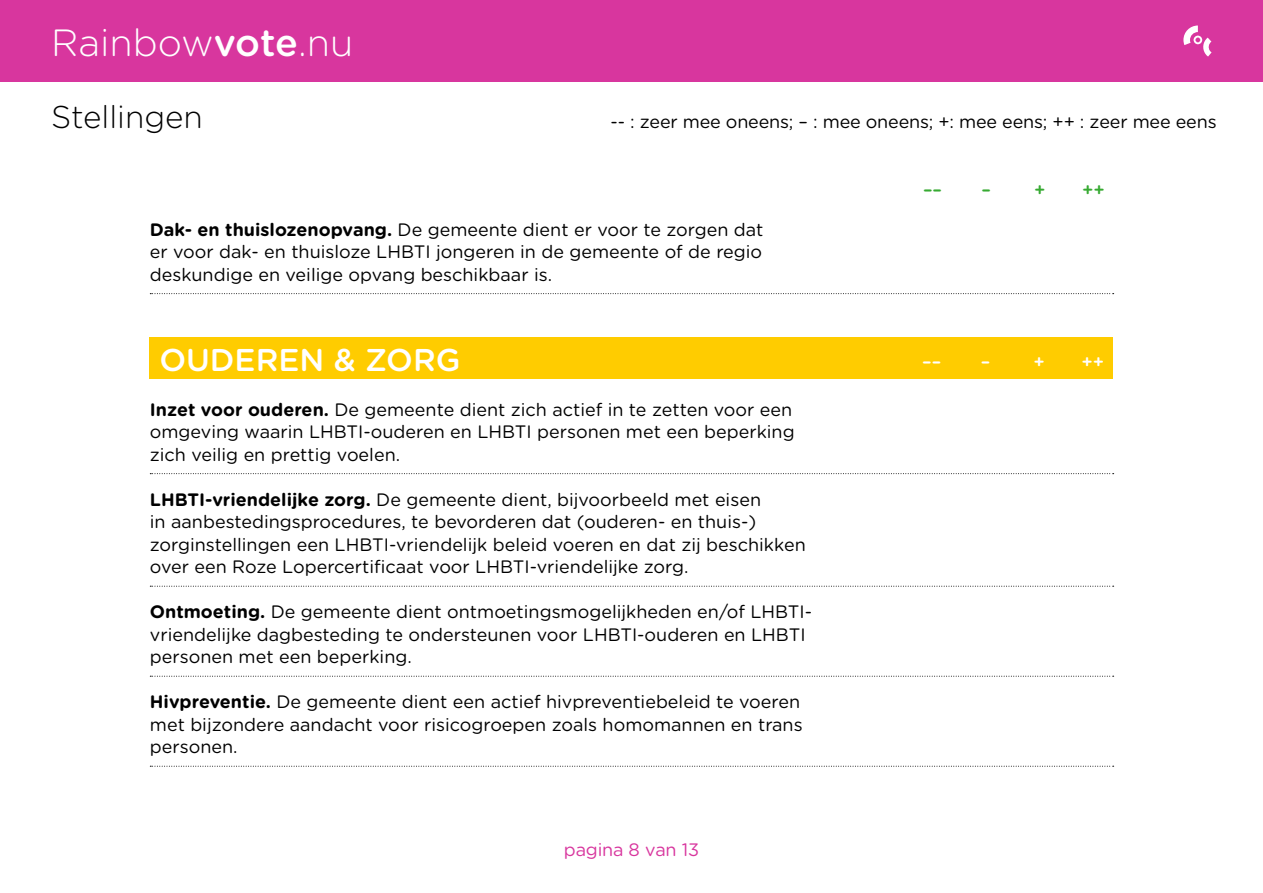
<style>
.page{position:relative;width:1263px;height:893px;background:#fff}
.page>*{position:absolute;margin:0;border:0;box-sizing:border-box;transform-origin:0 0}
.t1{font:300 37.95px "Gotham Rounded";color:#fff}
.t2{font:500 31.5px "Gotham Rounded";color:#fff}
.t3{font:300 31.5px "Gotham Rounded";color:#000}
.t4{font:18px/22.5px "Gotham Rounded";color:#000}
.t5{font:18px "Gotham Rounded";letter-spacing:-.01em;color:#d8369e}
.t6{font:500 18px "Gotham Rounded";color:#fff}
.t7{font:500 18px "Gotham Rounded";color:#37aa32}
.s1{font-weight:500}
.s2{font-weight:700}
</style>
<div class="page">
<div style="left:149px;top:337px;width:964px;height:41px;background:#fc0"></div>
<svg style="left:150px;top:293px;width:964px;height:1px"></svg>
<svg style="left:150px;top:473px;width:964px;height:1px"></svg>
<svg style="left:150px;top:586px;width:964px;height:1px"></svg>
<svg style="left:150px;top:676px;width:964px;height:1px"></svg>
<svg style="left:150px;top:766px;width:964px;height:1px"></svg>
<div style="left:0;top:0;width:1263px;height:82px;background:#d8369e"></div>
<svg style="left:1183px;top:26px;width:29px;height:31px"></svg>
<h1 class="t1" style="left:51px;top:17px;width:304px">Rainbow<span class="s1">vote</span>.nu</h1>
<h2 class="t3" style="left:51px;top:95px;width:153px">Stellingen</h2>
<p class="t4" style="left:610px;top:109px;width:608px">-- : zeer mee oneens; – : mee oneens; +: mee eens; ++ : zeer mee eens</p>
<p class="t7" style="left:923px;top:177px;width:21px">––</p>
<p class="t7" style="left:981px;top:177px;width:11px">–</p>
<p class="t7" style="left:1034px;top:177px;width:13px">+</p>
<p class="t7" style="left:1082px;top:177px;width:24px">++</p>
<p class="t4" style="left:150px;top:217px;width:615px;text-align:justify"><span class="s2">Dak- en thuislozenopvang.</span> De gemeente dient er voor te zorgen dat er voor dak- en thuisloze LHBTI jongeren in de gemeente of de regio deskundige en veilige opvang beschikbaar is.</p>
<h2 class="t2" style="left:159px;top:337px;width:303px">OUDEREN &amp; ZORG</h2>
<p class="t4" style="left:150px;top:397px;width:646px"><span class="s2">Inzet voor ouderen.</span> De gemeente dient zich actief in te zetten voor een omgeving waarin LHBTI-ouderen en LHBTI personen met een beperking zich veilig en prettig voelen.</p>
<p class="t4" style="left:150px;top:487px;width:657px"><span class="s2">LHBTI-vriendelijke zorg.</span> De gemeente dient, bijvoorbeeld met eisen<br>in aanbestedingsprocedures, te bevorderen dat (ouderen- en thuis-) zorginstellingen een LHBTI-vriendelijk beleid voeren en dat zij beschikken over een Roze Lopercertificaat voor LHBTI-vriendelijke zorg.</p>
<p class="t4" style="left:150px;top:600px;width:664px"><span class="s2">Ontmoeting.</span> De gemeente dient ontmoetingsmogelijkheden en/of LHBTI&shy;vriendelijke dagbesteding te ondersteunen voor LHBTI-ouderen en LHBTI personen met een beperking.</p>
<p class="t4" style="left:150px;top:690px;width:654px"><span class="s2">Hivpreventie.</span> De gemeente dient een actief hivpreventiebeleid te voeren met bijzondere aandacht voor risicogroepen zoals homomannen en trans personen.</p>
<p class="t5" style="left:564px;top:837px;width:137px">pagina 8 van 13</p>
<p class="t6" style="left:922px;top:349px;width:21px">––</p>
<p class="t6" style="left:981px;top:349px;width:11px">–</p>
<p class="t6" style="left:1033px;top:349px;width:13px">+</p>
<p class="t6" style="left:1081px;top:349px;width:24px">++</p>
</div>
